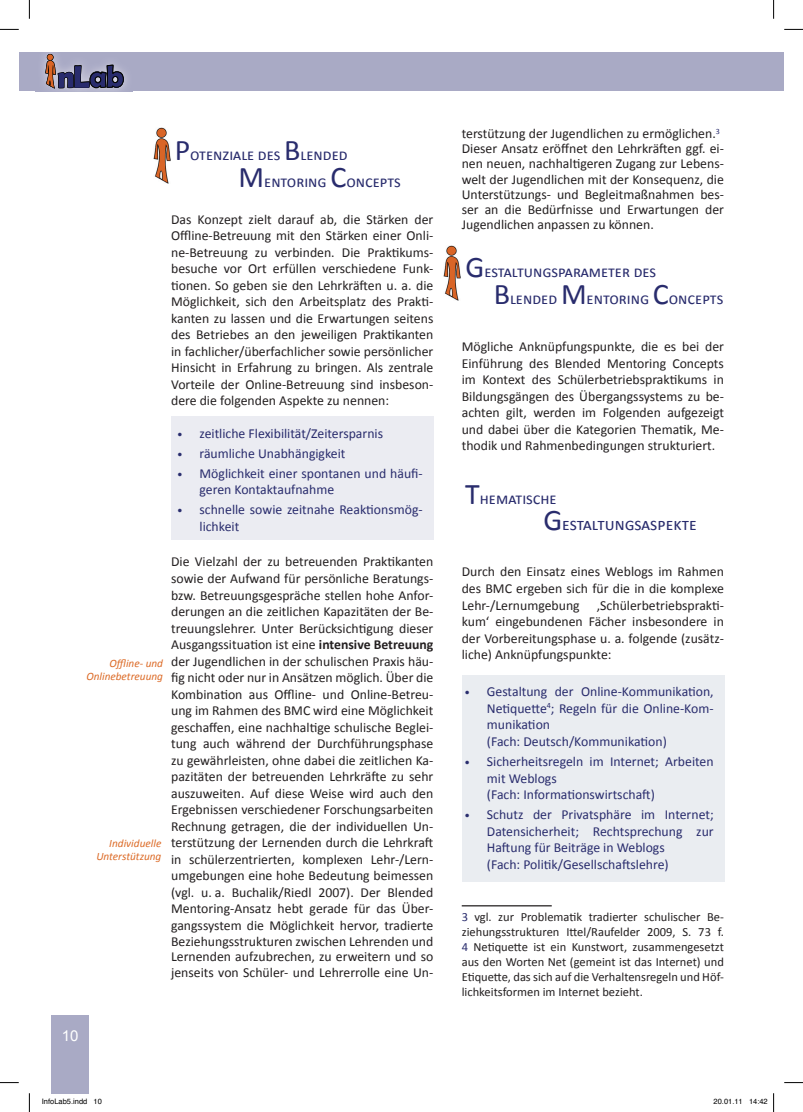
<style>
.page{position:relative;width:803px;height:1112px;background:#fff}
.page>*{position:absolute;margin:0;border:0;box-sizing:border-box;transform-origin:0 0}
.t1{font:17.5px "Calibri";color:#292c6d}
.t2{font:16.25px/26.9px "Calibri";color:#292c6d}
.t3{font:15px "Arial";color:#fff}
.t4{font:13.75px/16.5px "Calibri";color:#231f20;text-align:justify}
.t5{font:13.75px/16.5px "Calibri";color:#292c6d}
.t6{font:12.5px/15px "Calibri";color:#231f20;text-align:justify}
.t7{font:italic 11.25px/13.5px "Calibri";color:#dc6a26;text-align:right}
.t8{font:7.5px "Helvetica";color:#000}
.s1{font-size:30px}
.s2{font-size:11.25px;color:#292d6e}
.s3{font-weight:700}
.s4{color:#292c6d}
</style>
<div class="page">
<div style="left:51px;top:1014px;width:38px;height:78px;background:#a9aac5"></div>
<div style="left:19px;top:52px;width:754px;height:39px;background:#a9aac5"></div>
<img style="left:40px;top:52px;width:90px;height:39px">
<svg style="left:45px;top:52px;width:79px;height:38px"></svg>
<div style="left:773px;top:52px;width:11px;height:39px;background:#a9aac5"></div>
<hr style="left:462px;top:904px;width:90px;height:2px;background:#231f20">
<img style="left:444px;top:246px;width:17px;height:55px">
<div style="left:171px;top:417px;width:262px;height:123px;background:#ebecf2"></div>
<img style="left:153px;top:128px;width:17px;height:55px">
<div style="left:462px;top:675px;width:262px;height:207px;background:#eaedf1"></div>
<svg style="left:0;top:29px;width:19px;height:1px"></svg>
<svg style="left:784px;top:29px;width:19px;height:1px"></svg>
<svg style="left:0;top:1082px;width:19px;height:1px"></svg>
<svg style="left:784px;top:1082px;width:19px;height:1px"></svg>
<svg style="left:29px;top:0;width:1px;height:19px"></svg>
<svg style="left:29px;top:1093px;width:1px;height:18px"></svg>
<svg style="left:773px;top:0;width:1px;height:19px"></svg>
<svg style="left:773px;top:1093px;width:1px;height:18px"></svg>
<p class="t2" style="left:239px;top:140px;width:164px;text-indent:-64px"><span class="s1">P</span>otenziale des <span class="s1">B</span>lended<br><span class="s1">M</span>entoring <span class="s1">C</span>oncepts</p>
<p class="t4" style="left:171px;top:210px;width:264px">Das Konzept zielt darauf ab, die Stärken der Offline-Betreuung mit den Stärken einer Onli&shy;ne-Betreuung zu verbinden. Die Praktikums&shy;besuche vor Ort erfüllen verschiedene Funk&shy;tionen. So geben sie den Lehrkräften u. a. die Möglichkeit, sich den Arbeitsplatz des Prakti&shy;kanten zu lassen und die Erwartungen seitens des Betriebes an den jeweiligen Praktikanten in fachlicher/überfachlicher sowie persönlicher Hinsicht in Erfahrung zu bringen. Als zentrale Vorteile der Online-Betreuung sind insbeson&shy;dere die folgenden Aspekte zu nennen:</p>
<p class="t5" style="left:177px;top:424px;width:208px"><span class="s2">•</span> zeitliche Flexibilität/Zeitersparnis</p>
<p class="t5" style="left:177px;top:444px;width:170px"><span class="s2">•</span> räumliche Unabhängigkeit</p>
<p class="t5" style="left:200px;top:464px;width:225px;text-indent:-22px"><span class="s2">•</span> Möglichkeit einer spontanen und häufi&shy;geren Kontaktaufnahme</p>
<p class="t5" style="left:200px;top:501px;width:225px;text-indent:-22px"><span class="s2">•</span> schnelle sowie zeitnahe Reaktionsmög&shy;lichkeit</p>
<p class="t4" style="left:171px;top:553px;width:264px">Die Vielzahl der zu betreuenden Praktikanten sowie der Aufwand für persönliche Beratungs&shy;bzw. Betreuungsgespräche stellen hohe Anfor&shy;derungen an die zeitlichen Kapazitäten der Be&shy;treuungslehrer. Unter Berücksichtigung dieser Ausgangssituation ist eine <span class="s3">intensive Betreuung </span>der Jugendlichen in der schulischen Praxis häu&shy;fig nicht oder nur in Ansätzen möglich. Über die Kombination aus Offline- und Online-Betreu&shy;ung im Rahmen des BMC wird eine Möglichkeit geschaffen, eine nachhaltige schulische Beglei&shy;tung auch während der Durchführungsphase zu gewährleisten, ohne dabei die zeitlichen Ka&shy;pazitäten der betreuenden Lehrkräfte zu sehr auszuweiten. Auf diese Weise wird auch den Ergebnissen verschiedener Forschungsarbeiten Rechnung getragen, die der individuellen Un&shy;terstützung der Lernenden durch die Lehrkraft in schülerzentrierten, komplexen Lehr-/Lern&shy;umgebungen eine hohe Bedeutung beimessen (vgl. u. a. Buchalik/Riedl 2007). Der Blended Mentoring-Ansatz hebt gerade für das Über&shy;gangssystem die Möglichkeit hervor, tradierte Beziehungsstrukturen zwischen Lehrenden und</p>
<p class="t4" style="left:171px;top:948px;width:264px;line-height:15.1px">Lernenden aufzubrechen, zu erweitern und so jenseits von Schüler- und Lehrerrolle eine Un-</p>
<p class="t7" style="left:86px;top:655px;width:78px">Offline- und<br>Onlinebetreuung</p>
<p class="t7" style="left:96px;top:835px;width:67px">Individuelle<br>Unterstützung</p>
<p class="t3" style="left:62px;top:1025px;width:18px">10</p>
<p class="t4" style="left:462px;top:125px;width:264px;line-height:15.1px">terstützung der Jugendlichen zu ermöglichen.<sup>3</sup><sup>1<br></sup>Dieser Ansatz eröffnet den Lehrkräften ggf. ei&shy;nen neuen, nachhaltigeren Zugang zur Lebens&shy;welt der Jugendlichen mit der Konsequenz, die Unterstützungs- und Begleitmaßnahmen bes&shy;ser an die Bedürfnisse und Erwartungen der Jugendlichen anpassen zu können.</p>
<p class="t2" style="left:494px;top:257px;width:231px;text-indent:-28px"><span class="s1">G</span>estaltungsparameter des<br><span class="s1">B</span>lended <span class="s1">M</span>entoring <span class="s1">C</span>oncepts</p>
<p class="t4" style="left:462px;top:337px;width:264px">Mögliche Anknüpfungspunkte, die es bei der Einführung des Blended Mentoring Concepts im Kontext des Schülerbetriebspraktikums in Bildungsgängen des Übergangssystems zu be&shy;achten gilt, werden im Folgenden aufgezeigt und dabei über die Kategorien Thematik, Me&shy;thodik und Rahmenbedingungen strukturiert.</p>
<p class="t2" style="left:465px;top:484px;width:93px"><span class="s1">T</span>hematische</p>
<p class="t1" style="left:543px;top:513px;width:155px"><span class="s1">G</span>estaltungsaspekte</p>
<p class="t4" style="left:462px;top:563px;width:264px">Durch den Einsatz eines Weblogs im Rahmen des BMC ergeben sich für die in die komplexe Lehr-/Lernumgebung ‚Schülerbetriebsprakti&shy;kum‘ eingebundenen Fächer insbesondere in der Vorbereitungsphase u. a. folgende (zusätz&shy;liche) Anknüpfungspunkte:</p>
<p class="t5" style="left:487px;top:682px;width:228px;text-indent:-22px"><span class="s2">•</span> Gestaltung der Online-Kommunikation,<br>Netiquette<sup>4</sup>; Regeln für die Online-Kom&shy;munikation<br>(Fach: Deutsch/Kommunikation)</p>
<p class="t5" style="left:487px;top:752px;width:228px;text-indent:-22px"><span class="s2">•</span> Sicherheitsregeln im Internet; Arbeiten mit Weblogs<br>(Fach: Informationswirtschaft)</p>
<p class="t5" style="left:487px;top:805px;width:228px;text-indent:-22px"><span class="s2">•</span> Schutz der Privatsphäre im Internet; Datensicherheit; Rechtsprechung zur Haftung für Beiträge in Weblogs<br>(Fach: Politik/Gesellschaftslehre)</p>
<p class="t6" style="left:462px;top:908px;width:264px"><span class="s4">3</span> vgl. zur Problematik tradierter schulischer Be&shy;ziehungsstrukturen Ittel/Raufelder 2009, S. 73 f.<br><span class="s4">4</span> Netiquette ist ein Kunstwort, zusammengesetzt aus den Worten Net (gemeint ist das Internet) und Etiquette, das sich auf die Verhaltensregeln und Höf&shy;lichkeitsformen im Internet bezieht.</p>
<p class="t8" style="left:42px;top:1095px;width:62px">InfoLab5.indd 10</p>
<p class="t8" style="left:713px;top:1095px;width:56px">20.01.11 14:42</p>
</div>
